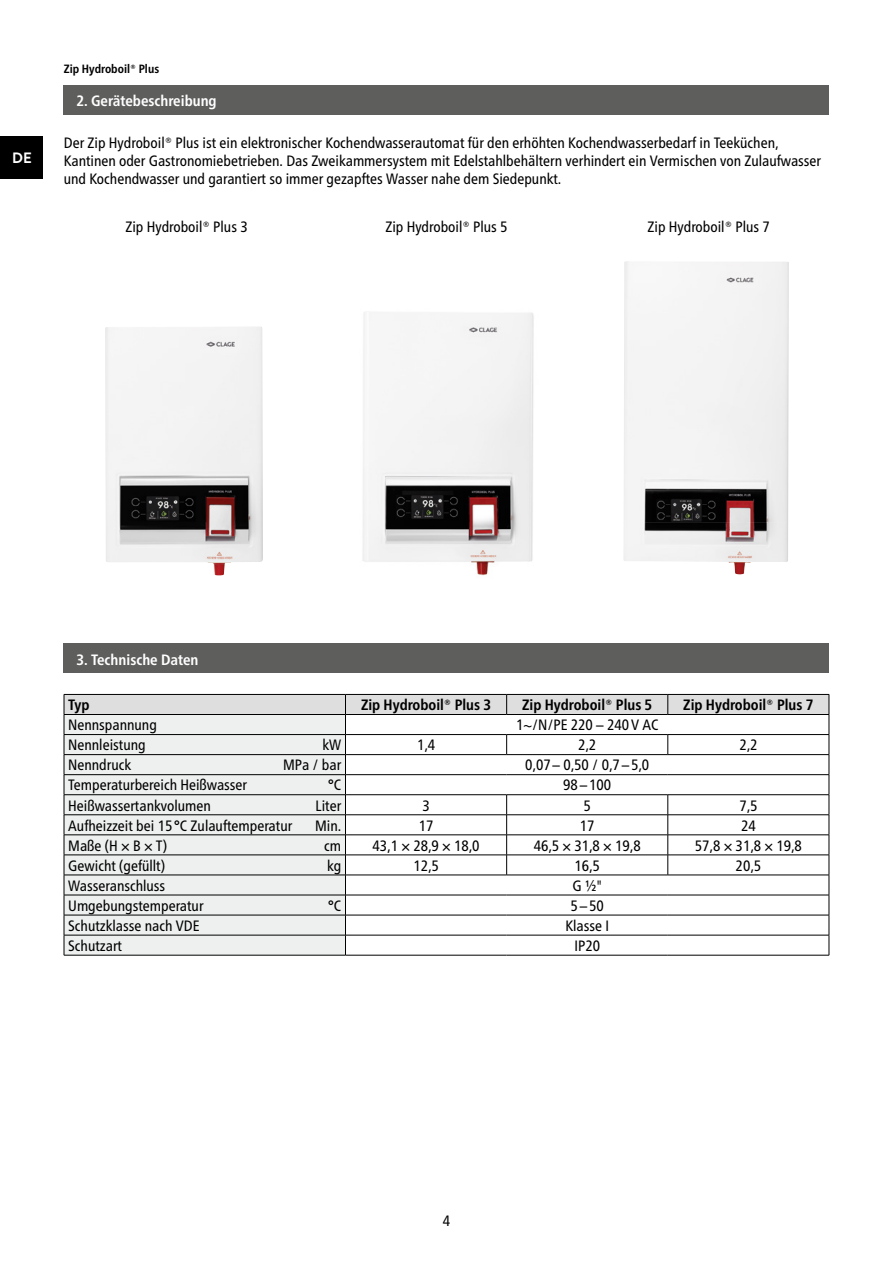
<style>
.page{position:relative;width:893px;height:1263px;background:#fff}
.page>*{position:absolute;margin:0;border:0;box-sizing:border-box;transform-origin:0 0}
.t1{font:condensed 15px/18px "Frutiger Neue LTW1 G";color:#000}
.t2{font:700 condensed 15px "Frutiger Neue LTW1 G";color:#000}
.t3{font:700 condensed 15px "Frutiger Neue LTW1 G";color:#fff}
.t4{font:700 15px "Brandon Text";color:#fff}
.t5{font:700 condensed 12px "Frutiger Neue LTW1 G";color:#000}
</style>
<div class="page">
<div style="left:0;top:136px;width:43px;height:43px;background:#000"></div>
<div style="left:64px;top:85px;width:765px;height:30px;background:#5e5e5d"></div>
<div style="left:64px;top:643px;width:765px;height:30px;background:#5e5e5d"></div>
<hr style="left:64px;top:955px;width:281px;height:1px;background:#000">
<hr style="left:345px;top:955px;width:162px;height:1px;background:#000">
<hr style="left:507px;top:955px;width:161px;height:1px;background:#000">
<hr style="left:668px;top:955px;width:161px;height:1px;background:#000">
<svg style="left:64px;top:694px;width:766px;height:261px"></svg>
<img style="left:105px;top:327px;width:158px;height:248px">
<img style="left:363px;top:312px;width:171px;height:264px">
<img style="left:623px;top:261px;width:166px;height:313px">
<p class="t4" style="left:12px;top:147px;width:21px">DE</p>
<p class="t5" style="left:64px;top:62px;width:97px">Zip Hydroboil® Plus</p>
<p class="t3" style="left:77px;top:92px;width:142px">2. Gerätebeschreibung</p>
<p class="t1" style="left:64px;top:133px;width:759px">Der Zip Hydroboil® Plus ist ein elektronischer Kochendwasserautomat für den erhöhten Kochendwasserbedarf in Teeküchen,<br>Kantinen oder Gastronomiebetrieben. Das Zweikammersystem mit Edelstahlbehältern verhindert ein Vermischen von Zulaufwasser und Kochendwasser und garantiert so immer gezapftes Wasser nahe dem Siedepunkt.</p>
<p class="t1" style="left:125px;top:217px;width:124px">Zip Hydroboil® Plus 3</p>
<p class="t1" style="left:385px;top:217px;width:124px">Zip Hydroboil® Plus 5</p>
<p class="t1" style="left:648px;top:217px;width:124px">Zip Hydroboil® Plus 7</p>
<p class="t3" style="left:77px;top:650px;width:123px">3. Technische Daten</p>
<p class="t2" style="left:68px;top:696px;width:23px">Typ</p>
<p class="t2" style="left:361px;top:696px;width:132px">Zip Hydroboil® Plus 3</p>
<p class="t2" style="left:522px;top:696px;width:132px">Zip Hydroboil® Plus 5</p>
<p class="t2" style="left:683px;top:696px;width:132px">Zip Hydroboil® Plus 7</p>
<p class="t1" style="left:68px;top:716px;width:90px">Nennspannung</p>
<p class="t1" style="left:516px;top:716px;width:144px">1~/N/PE 220 – 240 V AC</p>
<p class="t1" style="left:68px;top:736px;width:79px">Nennleistung</p>
<p class="t1" style="left:322px;top:736px;width:20px">kW</p>
<p class="t1" style="left:417px;top:736px;width:20px">1,4</p>
<p class="t1" style="left:578px;top:736px;width:20px">2,2</p>
<p class="t1" style="left:739px;top:736px;width:20px">2,2</p>
<p class="t1" style="left:68px;top:756px;width:64px">Nenndruck</p>
<p class="t1" style="left:283px;top:756px;width:60px">MPa / bar</p>
<p class="t1" style="left:525px;top:756px;width:126px">0,07 – 0,50 / 0,7 – 5,0</p>
<p class="t1" style="left:68px;top:776px;width:180px">Temperaturbereich Heißwasser</p>
<p class="t1" style="left:328px;top:776px;width:15px">°C</p>
<p class="t1" style="left:563px;top:776px;width:50px">98 – 100</p>
<p class="t1" style="left:68px;top:796px;width:144px">Heißwassertankvolumen</p>
<p class="t1" style="left:316px;top:796px;width:27px">Liter</p>
<p class="t1" style="left:422px;top:796px;width:9px">3</p>
<p class="t1" style="left:584px;top:796px;width:9px">5</p>
<p class="t1" style="left:739px;top:796px;width:20px">7,5</p>
<p class="t1" style="left:68px;top:816px;width:226px">Aufheizzeit bei 15 °C Zulauftemperatur</p>
<p class="t1" style="left:315px;top:816px;width:28px">Min.</p>
<p class="t1" style="left:419px;top:816px;width:16px">17</p>
<p class="t1" style="left:580px;top:816px;width:16px">17</p>
<p class="t1" style="left:741px;top:816px;width:16px">24</p>
<p class="t1" style="left:68px;top:836px;width:100px">Maße (H × B × T)</p>
<p class="t1" style="left:324px;top:836px;width:18px">cm</p>
<p class="t1" style="left:373px;top:836px;width:109px">43,1 × 28,9 × 18,0</p>
<p class="t1" style="left:534px;top:836px;width:109px">46,5 × 31,8 × 19,8</p>
<p class="t1" style="left:695px;top:836px;width:109px">57,8 × 31,8 × 19,8</p>
<p class="t1" style="left:68px;top:856px;width:98px">Gewicht (gefüllt)</p>
<p class="t1" style="left:327px;top:856px;width:16px">kg</p>
<p class="t1" style="left:413px;top:856px;width:27px">12,5</p>
<p class="t1" style="left:574px;top:856px;width:27px">16,5</p>
<p class="t1" style="left:736px;top:856px;width:27px">20,5</p>
<p class="t1" style="left:68px;top:876px;width:99px">Wasseranschluss</p>
<p class="t1" style="left:572px;top:876px;width:31px">G ½"</p>
<p class="t1" style="left:68px;top:896px;width:137px">Umgebungstemperatur</p>
<p class="t1" style="left:328px;top:896px;width:15px">°C</p>
<p class="t1" style="left:571px;top:896px;width:35px">5 – 50</p>
<p class="t1" style="left:68px;top:916px;width:133px">Schutzklasse nach VDE</p>
<p class="t1" style="left:565px;top:916px;width:45px">Klasse I</p>
<p class="t1" style="left:68px;top:937px;width:55px">Schutzart</p>
<p class="t1" style="left:574px;top:937px;width:27px">IP20</p>
<p class="t1" style="left:443px;top:1212px;width:9px">4</p>
</div>
